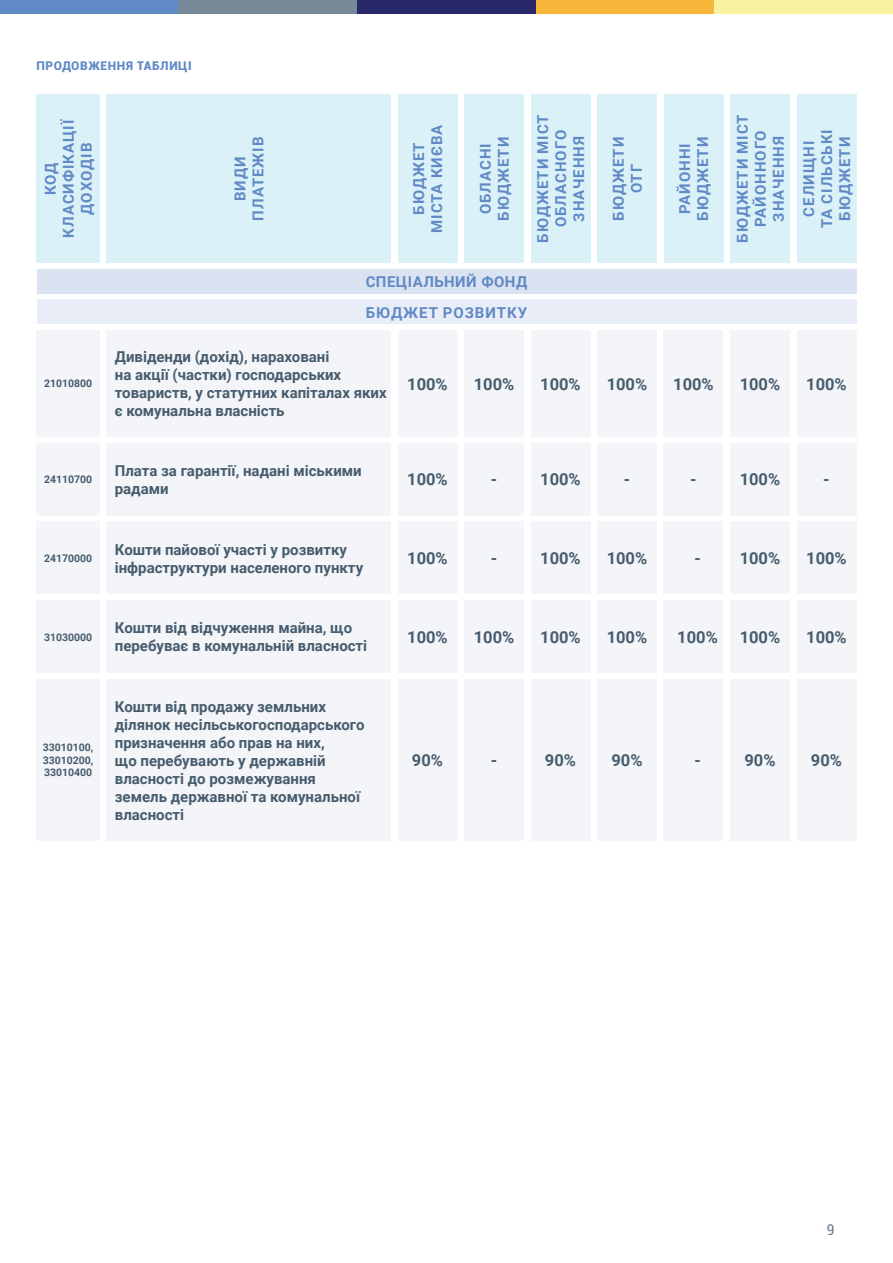
<style>
.page{position:relative;width:893px;height:1263px;background:#fff}
.page>*{position:absolute;margin:0;border:0;box-sizing:border-box;transform-origin:0 0}
.t1{font:700 16.5px "Roboto";color:#475c6d}
.t2{font:700 15px/18px "Roboto";color:#475c6d}
.t3{font:700 15px/18px "Roboto";letter-spacing:.065em;color:#6189c6;text-align:center}
.t4{font:700 15px "Roboto";letter-spacing:.03em;color:#6189c6}
.t5{font:condensed 15px "Roboto";color:#475c6d}
.t6{font:900 12px "Roboto";letter-spacing:.05em;color:#6189c6}
.t7{font:700 10.5px/12.6px "Roboto";color:#475c6d;text-align:justify}
</style>
<div class="page">
<div style="left:0;top:0;width:179px;height:14px;background:#6189c6"></div>
<div style="left:179px;top:0;width:178px;height:14px;background:#778999"></div>
<div style="left:357px;top:0;width:179px;height:14px;background:#29296a"></div>
<div style="left:536px;top:0;width:178px;height:14px;background:#f8b73a"></div>
<div style="left:714px;top:0;width:179px;height:14px;background:#faf1a1"></div>
<div style="left:37px;top:269px;width:819px;height:25px;background:#dbe3f3"></div>
<div style="left:37px;top:330px;width:63px;height:107px;background:#f3f5f9"></div>
<div style="left:37px;top:443px;width:63px;height:72px;background:#f3f5f9"></div>
<div style="left:37px;top:522px;width:63px;height:72px;background:#f3f5f9"></div>
<div style="left:37px;top:600px;width:63px;height:73px;background:#f3f5f9"></div>
<div style="left:797px;top:330px;width:59px;height:107px;background:#f3f5f9"></div>
<div style="left:797px;top:443px;width:59px;height:72px;background:#f3f5f9"></div>
<div style="left:797px;top:522px;width:59px;height:72px;background:#f3f5f9"></div>
<div style="left:797px;top:600px;width:59px;height:73px;background:#f3f5f9"></div>
<div style="left:730px;top:330px;width:60px;height:107px;background:#f3f5f9"></div>
<div style="left:730px;top:443px;width:60px;height:72px;background:#f3f5f9"></div>
<div style="left:730px;top:522px;width:60px;height:72px;background:#f3f5f9"></div>
<div style="left:730px;top:600px;width:60px;height:73px;background:#f3f5f9"></div>
<div style="left:664px;top:330px;width:59px;height:107px;background:#f3f5f9"></div>
<div style="left:664px;top:443px;width:59px;height:72px;background:#f3f5f9"></div>
<div style="left:664px;top:522px;width:59px;height:72px;background:#f3f5f9"></div>
<div style="left:664px;top:600px;width:59px;height:73px;background:#f3f5f9"></div>
<div style="left:597px;top:330px;width:60px;height:107px;background:#f3f5f9"></div>
<div style="left:597px;top:443px;width:60px;height:72px;background:#f3f5f9"></div>
<div style="left:597px;top:522px;width:60px;height:72px;background:#f3f5f9"></div>
<div style="left:597px;top:600px;width:60px;height:73px;background:#f3f5f9"></div>
<div style="left:531px;top:330px;width:59px;height:107px;background:#f3f5f9"></div>
<div style="left:531px;top:443px;width:59px;height:72px;background:#f3f5f9"></div>
<div style="left:531px;top:522px;width:59px;height:72px;background:#f3f5f9"></div>
<div style="left:531px;top:600px;width:59px;height:73px;background:#f3f5f9"></div>
<div style="left:464px;top:330px;width:60px;height:107px;background:#f3f5f9"></div>
<div style="left:464px;top:443px;width:60px;height:72px;background:#f3f5f9"></div>
<div style="left:464px;top:522px;width:60px;height:72px;background:#f3f5f9"></div>
<div style="left:464px;top:600px;width:60px;height:73px;background:#f3f5f9"></div>
<div style="left:398px;top:330px;width:59px;height:107px;background:#f3f5f9"></div>
<div style="left:398px;top:443px;width:59px;height:72px;background:#f3f5f9"></div>
<div style="left:398px;top:522px;width:59px;height:72px;background:#f3f5f9"></div>
<div style="left:398px;top:600px;width:59px;height:73px;background:#f3f5f9"></div>
<div style="left:37px;top:300px;width:819px;height:24px;background:#e9edf7"></div>
<div style="left:106px;top:330px;width:285px;height:107px;background:#f3f5f9"></div>
<div style="left:106px;top:443px;width:285px;height:72px;background:#f3f5f9"></div>
<div style="left:106px;top:522px;width:285px;height:72px;background:#f3f5f9"></div>
<div style="left:106px;top:600px;width:285px;height:73px;background:#f3f5f9"></div>
<div style="left:37px;top:679px;width:63px;height:162px;background:#f3f5f9"></div>
<div style="left:797px;top:679px;width:59px;height:162px;background:#f3f5f9"></div>
<div style="left:730px;top:679px;width:60px;height:162px;background:#f3f5f9"></div>
<div style="left:664px;top:679px;width:59px;height:162px;background:#f3f5f9"></div>
<div style="left:597px;top:679px;width:60px;height:162px;background:#f3f5f9"></div>
<div style="left:531px;top:679px;width:59px;height:162px;background:#f3f5f9"></div>
<div style="left:464px;top:679px;width:60px;height:162px;background:#f3f5f9"></div>
<div style="left:398px;top:679px;width:59px;height:162px;background:#f3f5f9"></div>
<div style="left:106px;top:679px;width:285px;height:162px;background:#f3f5f9"></div>
<div style="left:37px;top:94px;width:63px;height:169px;background:#daf1f7"></div>
<div style="left:797px;top:94px;width:59px;height:169px;background:#daf1f7"></div>
<div style="left:730px;top:94px;width:60px;height:169px;background:#daf1f7"></div>
<div style="left:664px;top:94px;width:59px;height:169px;background:#daf1f7"></div>
<div style="left:597px;top:94px;width:60px;height:169px;background:#daf1f7"></div>
<div style="left:531px;top:94px;width:59px;height:169px;background:#daf1f7"></div>
<div style="left:464px;top:94px;width:60px;height:169px;background:#daf1f7"></div>
<div style="left:398px;top:94px;width:59px;height:169px;background:#daf1f7"></div>
<div style="left:106px;top:94px;width:285px;height:169px;background:#daf1f7"></div>
<p class="t6" style="left:37px;top:57px;width:157px">ПРОДОВЖЕННЯ ТАБЛИЦІ</p>
<p class="t3" style="left:59px;top:238px;width:121px;rotate:-90deg">КЛАСИФІКАЦІЇ<br>ДОХОДІВ</p>
<p class="t3" style="left:41px;top:195px;width:34px;rotate:-90deg">КОД</p>
<p class="t3" style="left:248px;top:221px;width:86px;rotate:-90deg">ПЛАТЕЖІВ</p>
<p class="t3" style="left:230px;top:201px;width:46px;rotate:-90deg">ВИДИ</p>
<p class="t3" style="left:427px;top:233px;width:110px;rotate:-90deg">МІСТА КИЄВА</p>
<p class="t3" style="left:409px;top:215px;width:74px;rotate:-90deg">БЮДЖЕТ</p>
<p class="t3" style="left:476px;top:214px;width:73px;rotate:-90deg">ОБЛАСНІ</p>
<p class="t3" style="left:494px;top:221px;width:85px;rotate:-90deg">БЮДЖЕТИ</p>
<p class="t3" style="left:533px;top:243px;width:130px;rotate:-90deg">БЮДЖЕТИ МІСТ<br>ОБЛАСНОГО<br>ЗНАЧЕННЯ</p>
<p class="t3" style="left:609px;top:221px;width:85px;rotate:-90deg">БЮДЖЕТИ</p>
<p class="t3" style="left:693px;top:221px;width:85px;rotate:-90deg">БЮДЖЕТИ</p>
<p class="t3" style="left:675px;top:214px;width:72px;rotate:-90deg">РАЙОННІ</p>
<p class="t3" style="left:627px;top:193px;width:31px;rotate:-90deg">ОТГ</p>
<p class="t3" style="left:733px;top:243px;width:130px;rotate:-90deg">БЮДЖЕТИ МІСТ<br>РАЙОННОГО<br>ЗНАЧЕННЯ</p>
<p class="t3" style="left:799px;top:216px;width:77px;rotate:-90deg">СЕЛИЩНІ</p>
<p class="t3" style="left:817px;top:228px;width:101px;rotate:-90deg">ТА СІЛЬСЬКІ</p>
<p class="t3" style="left:835px;top:221px;width:85px;rotate:-90deg">БЮДЖЕТИ</p>
<p class="t4" style="left:366px;top:271px;width:163px">СПЕЦІАЛЬНИЙ ФОНД</p>
<p class="t7" style="left:44px;top:377px;width:50px">21010800</p>
<p class="t3" style="left:366px;top:303px;width:163px">БЮДЖЕТ РОЗВИТКУ</p>
<p class="t2" style="left:115px;top:347px;width:273px">Дивіденди (дохід), нараховані<br>на акції (частки) господарських товариств, у статутних капіталах яких є комунальна власність</p>
<p class="t1" style="left:407px;top:372px;width:42px">100%</p>
<p class="t1" style="left:474px;top:372px;width:42px">100%</p>
<p class="t1" style="left:540px;top:372px;width:42px">100%</p>
<p class="t1" style="left:607px;top:372px;width:42px">100%</p>
<p class="t1" style="left:673px;top:372px;width:42px">100%</p>
<p class="t1" style="left:740px;top:372px;width:42px">100%</p>
<p class="t1" style="left:806px;top:372px;width:42px">100%</p>
<p class="t7" style="left:44px;top:473px;width:50px">24110700</p>
<p class="t2" style="left:115px;top:461px;width:248px">Плата за гарантії, надані міськими радами</p>
<p class="t1" style="left:407px;top:468px;width:42px">100%</p>
<p class="t1" style="left:491px;top:468px;width:8px">-</p>
<p class="t1" style="left:540px;top:468px;width:42px">100%</p>
<p class="t1" style="left:624px;top:468px;width:8px">-</p>
<p class="t1" style="left:690px;top:468px;width:8px">-</p>
<p class="t1" style="left:740px;top:468px;width:42px">100%</p>
<p class="t1" style="left:823px;top:468px;width:8px">-</p>
<p class="t7" style="left:44px;top:551px;width:50px">24170000</p>
<p class="t2" style="left:115px;top:540px;width:250px">Кошти пайової участі у розвитку інфраструктури населеного пункту</p>
<p class="t1" style="left:407px;top:547px;width:42px">100%</p>
<p class="t1" style="left:491px;top:547px;width:8px">-</p>
<p class="t1" style="left:540px;top:547px;width:42px">100%</p>
<p class="t1" style="left:607px;top:547px;width:42px">100%</p>
<p class="t1" style="left:694px;top:547px;width:8px">-</p>
<p class="t1" style="left:740px;top:547px;width:42px">100%</p>
<p class="t1" style="left:806px;top:547px;width:42px">100%</p>
<p class="t7" style="left:44px;top:630px;width:50px">31030000</p>
<p class="t2" style="left:115px;top:618px;width:254px">Кошти від відчуження майна, що перебуває в комунальній власності</p>
<p class="t1" style="left:407px;top:625px;width:42px">100%</p>
<p class="t1" style="left:474px;top:625px;width:42px">100%</p>
<p class="t1" style="left:540px;top:625px;width:42px">100%</p>
<p class="t1" style="left:607px;top:625px;width:42px">100%</p>
<p class="t1" style="left:677px;top:625px;width:42px">100%</p>
<p class="t1" style="left:740px;top:625px;width:42px">100%</p>
<p class="t1" style="left:806px;top:625px;width:42px">100%</p>
<p class="t2" style="left:115px;top:697px;width:251px">Кошти від продажу земльних ділянок несільськогосподарського призначення або прав на них,<br>що перебувають у державній власності до розмежування земель державної та комунальної власності</p>
<p class="t7" style="left:43px;top:741px;width:52px">33010100, 33010200, 33010400</p>
<p class="t1" style="left:412px;top:749px;width:33px">90%</p>
<p class="t1" style="left:491px;top:749px;width:8px">-</p>
<p class="t1" style="left:545px;top:749px;width:33px">90%</p>
<p class="t1" style="left:611px;top:749px;width:33px">90%</p>
<p class="t1" style="left:694px;top:749px;width:8px">-</p>
<p class="t1" style="left:744px;top:749px;width:33px">90%</p>
<p class="t1" style="left:811px;top:749px;width:33px">90%</p>
<p class="t5" style="left:826px;top:1219px;width:9px">9</p>
</div>
